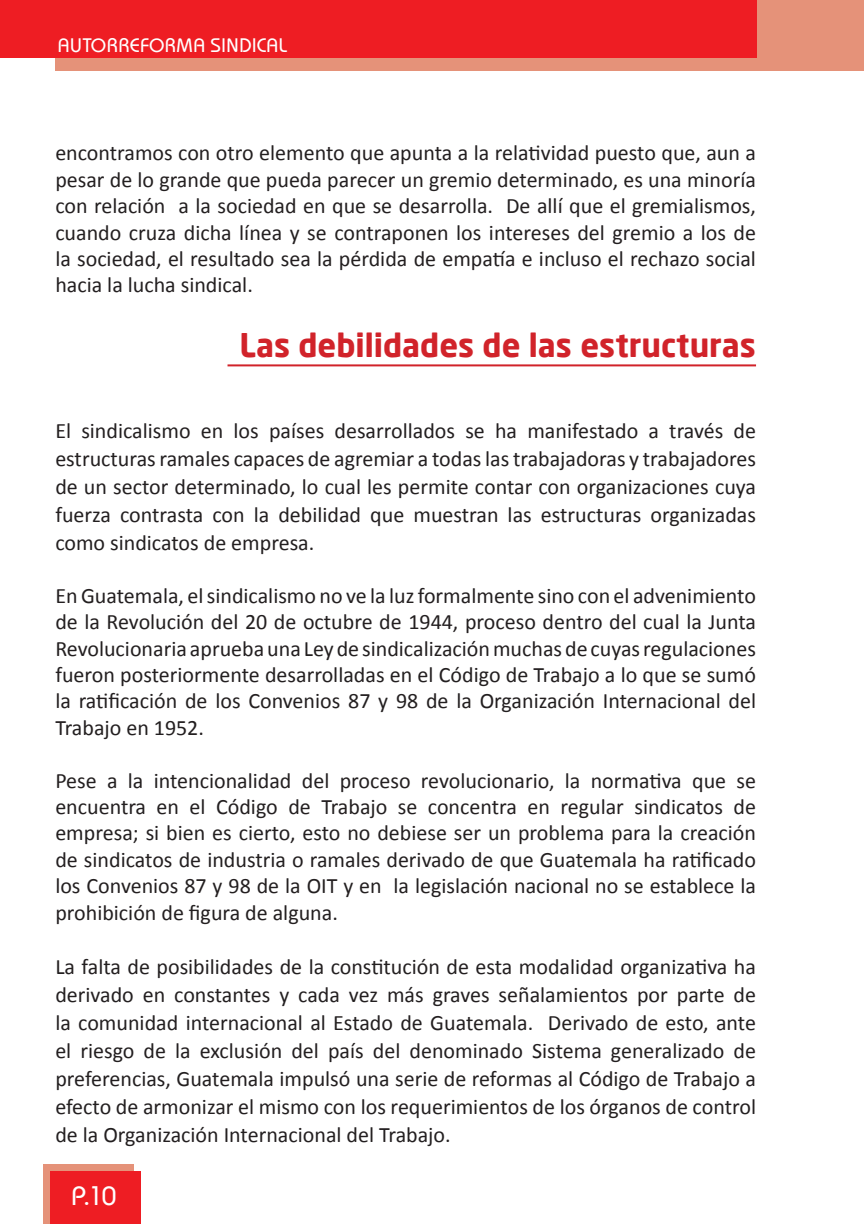
<style>
.page{position:relative;width:864px;height:1224px;background:#fff}
.page>*{position:absolute;margin:0;border:0;box-sizing:border-box;transform-origin:0 0}
.t1{font:700 32px "Neo Sans";color:#d1232a}
.t2{font:500 28px "Bauhaus Itc TEE";color:#fff}
.t3{font:22px/26.4px "Calibri";color:#231f20;text-align:justify}
.t4{font:500 20.4px "Bauhaus Itc TEE";color:#fff}
</style>
<div class="page">
<div style="left:55px;top:0;width:809px;height:70px;background:#e59279"></div>
<div style="left:0;top:0;width:756px;height:58px;background:#ee1d23"></div>
<div style="left:43px;top:1165px;width:90px;height:59px;background:#e59279"></div>
<div style="left:50px;top:1172px;width:90px;height:52px;background:#ee1d23"></div>
<hr style="left:228px;top:364px;width:528px;height:2px;background:#d1232a">
<p class="t4" style="left:58px;top:33px;width:232px">AUTORREFORMA SINDICAL</p>
<p class="t3" style="left:55px;top:140px;width:702px">encontramos con otro elemento que apunta a la relatividad puesto que, aun a pesar de lo grande que pueda parecer un gremio determinado, es una minoría con relación a la sociedad en que se desarrolla. De allí que el gremialismos, cuando cruza dicha línea y se contraponen los intereses del gremio a los de la sociedad, el resultado sea la pérdida de empatía e incluso el rechazo social hacia la lucha sindical.</p>
<h1 class="t1" style="left:239px;top:325px;width:518px">Las debilidades de las estructuras</h1>
<p class="t3" style="left:55px;top:417px;width:702px;line-height:28px">El sindicalismo en los países desarrollados se ha manifestado a través de estructuras ramales capaces de agremiar a todas las trabajadoras y trabajadores de un sector determinado, lo cual les permite contar con organizaciones cuya fuerza contrasta con la debilidad que muestran las estructuras organizadas como sindicatos de empresa.</p>
<p class="t3" style="left:55px;top:582px;width:702px">En Guatemala, el sindicalismo no ve la luz formalmente sino con el advenimiento de la Revolución del 20 de octubre de 1944, proceso dentro del cual la Junta Revolucionaria aprueba una Ley de sindicalización muchas de cuyas regulaciones fueron posteriormente desarrolladas en el Código de Trabajo a lo que se sumó la ratificación de los Convenios 87 y 98 de la Organización Internacional del Trabajo en 1952.</p>
<p class="t3" style="left:55px;top:767px;width:702px">Pese a la intencionalidad del proceso revolucionario, la normativa que se encuentra en el Código de Trabajo se concentra en regular sindicatos de empresa; si bien es cierto, esto no debiese ser un problema para la creación de sindicatos de industria o ramales derivado de que Guatemala ha ratificado los Convenios 87 y 98 de la OIT y en la legislación nacional no se establece la prohibición de figura de alguna.</p>
<p class="t3" style="left:55px;top:953px;width:702px;line-height:28px">La falta de posibilidades de la constitución de esta modalidad organizativa ha derivado en constantes y cada vez más graves señalamientos por parte de la comunidad internacional al Estado de Guatemala. Derivado de esto, ante el riesgo de la exclusión del país del denominado Sistema generalizado de preferencias, Guatemala impulsó una serie de reformas al Código de Trabajo a efecto de armonizar el mismo con los requerimientos de los órganos de control de la Organización Internacional del Trabajo.</p>
<p class="t2" style="left:71px;top:1179px;width:48px">P.10</p>
</div>
